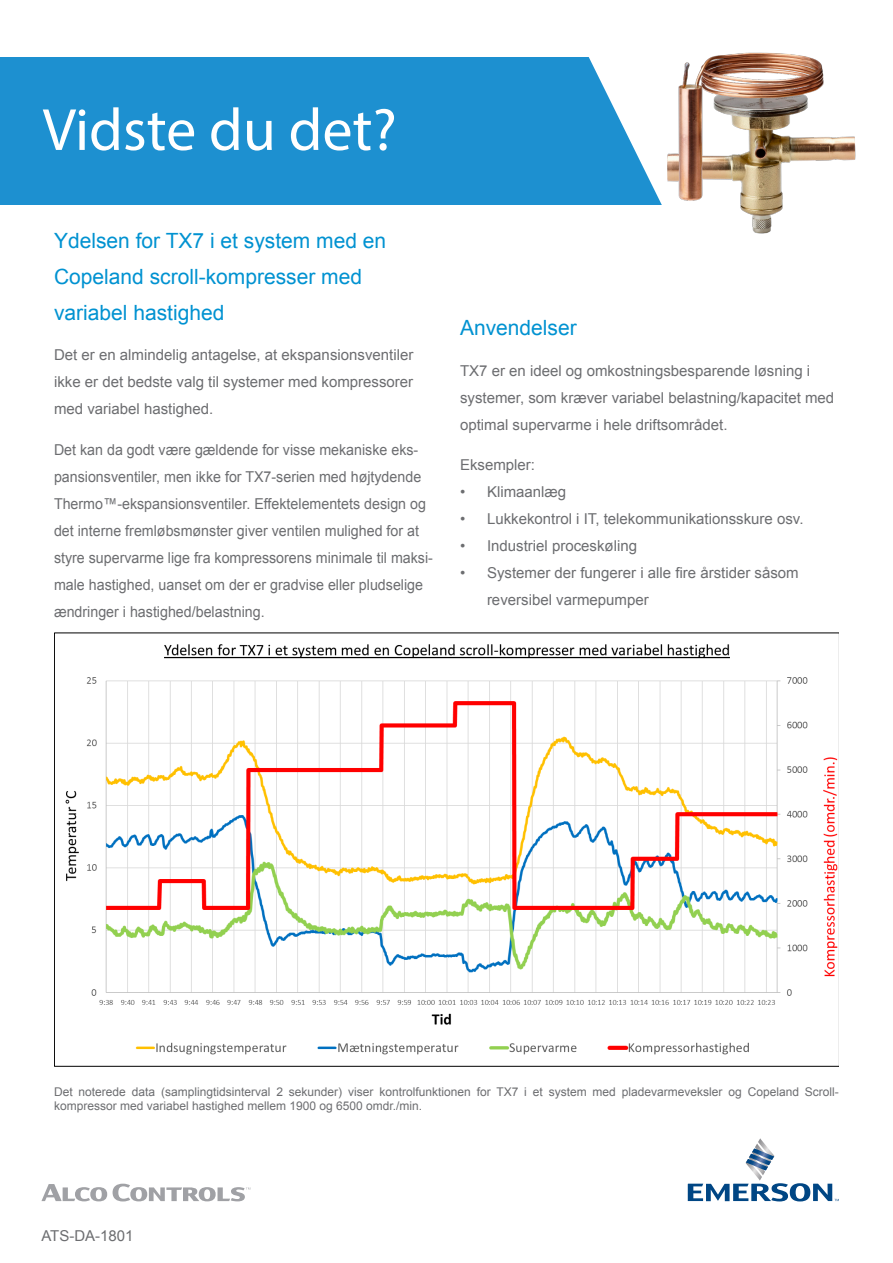
<style>
.page{position:relative;width:893px;height:1263px;background:#fff}
.page>*{position:absolute;margin:0;border:0;box-sizing:border-box;transform-origin:0 0}
.t1{font:60px "Myriad Pro";color:#fff}
.t2{font:21px/36px "Arial";color:#0092d1}
.t3{font:15px/27px "Arial";color:#6c6d70}
.t4{font:15px/27px "Arial";color:#6c6d70;scale:.95 1}
.t5{font:12px/13.5px "Arial";color:#6c6d70}
</style>
<div class="page">
<div style="left:0;top:57px;width:893px;height:148px;background:#1d90d0"></div>
<svg style="left:41px;top:1184px;width:66px;height:17px"></svg>
<svg style="left:113px;top:1184px;width:137px;height:17px"></svg>
<svg style="left:688px;top:1138px;width:151px;height:63px"></svg>
<img style="left:588px;top:52px;width:305px;height:182px">
<img style="left:65px;top:644px;width:772px;height:411px">
<p class="t1" style="left:43px;top:93px;width:356px">Vidste du det?</p>
<p class="t2" style="left:54px;top:223px;width:334px">Ydelsen for TX7 i et system med en<br>Copeland scroll-kompresser med variabel hastighed</p>
<p class="t3" style="left:54px;top:342px;width:361px;text-align:justify">Det er en almindelig antagelse, at ekspansionsventiler ikke er det bedste valg til systemer med kompressorer med variabel hastighed.</p>
<p class="t4" style="left:54px;top:436px;width:400px">Det kan da godt være gældende for visse mekaniske eks&shy;pansionsventiler, men ikke for TX7-serien med højtydende Thermo™-ekspansionsventiler. Effektelementets design og det interne fremløbsmønster giver ventilen mulighed for at styre supervarme lige fra kompressorens minimale til maksi&shy;male hastighed, uanset om der er gradvise eller pludselige ændringer i hastighed/belastning.</p>
<p class="t2" style="left:460px;top:310px;width:118px">Anvendelser</p>
<p class="t3" style="left:460px;top:357px;width:376px">TX7 er en ideel og omkostningsbesparende løsning i systemer, som kræver variabel belastning/kapacitet med optimal supervarme i hele driftsområdet.</p>
<p class="t3" style="left:460px;top:452px;width:77px">Eksempler:</p>
<p class="t3" style="left:460px;top:479px;width:108px">• Klimaanlæg</p>
<p class="t3" style="left:460px;top:506px;width:345px">• Lukkekontrol i IT, telekommunikationsskure osv.</p>
<p class="t3" style="left:460px;top:533px;width:179px">• Industriel proceskøling</p>
<p class="t3" style="left:487px;top:560px;width:313px;text-indent:-27px">• Systemer der fungerer i alle fire årstider såsom reversibel varmepumper</p>
<p class="t5" style="left:54px;top:1085px;width:786px">Det noterede data (samplingtidsinterval 2 sekunder) viser kontrolfunktionen for TX7 i et system med pladevarmeveksler og Copeland Scroll&shy;kompressor med variabel hastighed mellem 1900 og 6500 omdr./min.</p>
<p class="t3" style="left:41px;top:1223px;width:93px">ATS-DA-1801</p>
</div>
